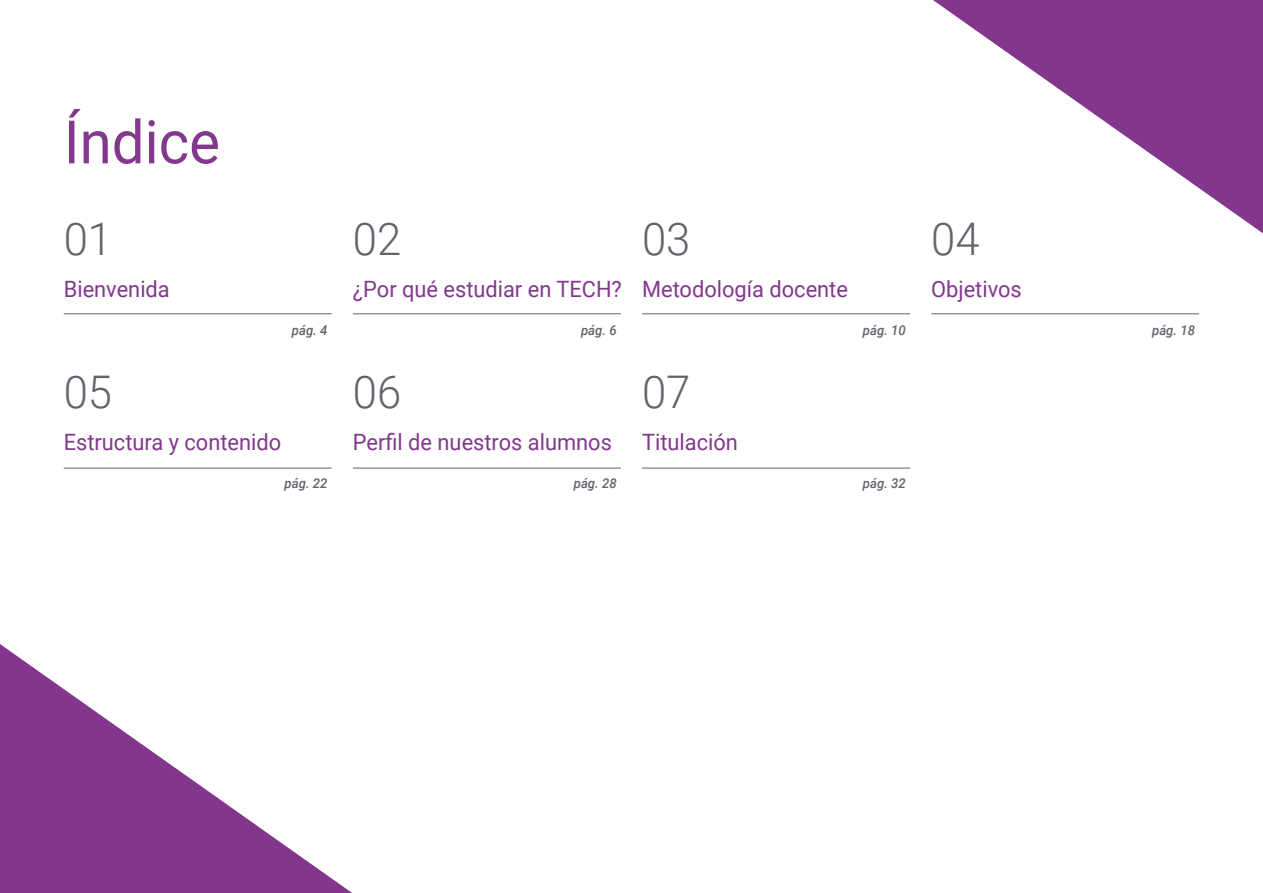
<style>
.page{position:relative;width:1263px;height:893px;background:#fff}
.page>*{position:absolute;margin:0;border:0;box-sizing:border-box;transform-origin:0 0}
.t1{font:60px "Roboto";color:#82388d}
.t2{font:300 45px "Roboto";color:#61646a}
.t3{font:22.5px "Roboto";color:#82388d}
.t4{font:italic 500 13.5px "Roboto";color:#61646a}
</style>
<div class="page">
<hr style="left:64px;top:313px;width:268px;height:1px;background:#61646a">
<hr style="left:64px;top:468px;width:268px;height:1px;background:#61646a">
<hr style="left:353px;top:468px;width:268px;height:1px;background:#61646a">
<hr style="left:642px;top:313px;width:268px;height:1px;background:#61646a">
<hr style="left:931px;top:313px;width:268px;height:1px;background:#61646a">
<hr style="left:642px;top:468px;width:268px;height:1px;background:#61646a">
<hr style="left:353px;top:313px;width:268px;height:1px;background:#61646a">
<svg style="left:0;top:644px;width:352px;height:249px"></svg>
<svg style="left:933px;top:0;width:330px;height:233px"></svg>
<h1 class="t1" style="left:64px;top:100px;width:158px">Índice</h1>
<h2 class="t2" style="left:64px;top:207px;width:50px">01</h2>
<h2 class="t2" style="left:353px;top:207px;width:50px">02</h2>
<h2 class="t2" style="left:642px;top:207px;width:50px">03</h2>
<h2 class="t2" style="left:931px;top:207px;width:50px">04</h2>
<p class="t3" style="left:64px;top:273px;width:108px">Bienvenida</p>
<p class="t3" style="left:353px;top:273px;width:270px">¿Por qué estudiar en TECH?</p>
<p class="t3" style="left:931px;top:273px;width:92px">Objetivos</p>
<p class="t3" style="left:642px;top:273px;width:207px">Metodología docente</p>
<h2 class="t2" style="left:64px;top:361px;width:50px">05</h2>
<p class="t4" style="left:292px;top:321px;width:37px">pág. 4</p>
<h2 class="t2" style="left:353px;top:361px;width:50px">06</h2>
<p class="t4" style="left:581px;top:321px;width:37px">pág. 6</p>
<h2 class="t2" style="left:642px;top:361px;width:50px">07</h2>
<p class="t3" style="left:64px;top:426px;width:219px">Estructura y contenido</p>
<p class="t3" style="left:353px;top:426px;width:261px">Perfil de nuestros alumnos</p>
<p class="t3" style="left:642px;top:426px;width:97px">Titulación</p>
<p class="t4" style="left:285px;top:474px;width:44px">pág. 22</p>
<p class="t4" style="left:574px;top:474px;width:44px">pág. 28</p>
<p class="t4" style="left:863px;top:321px;width:44px">pág. 10</p>
<p class="t4" style="left:1152px;top:321px;width:44px">pág. 18</p>
<p class="t4" style="left:863px;top:474px;width:44px">pág. 32</p>
</div>
